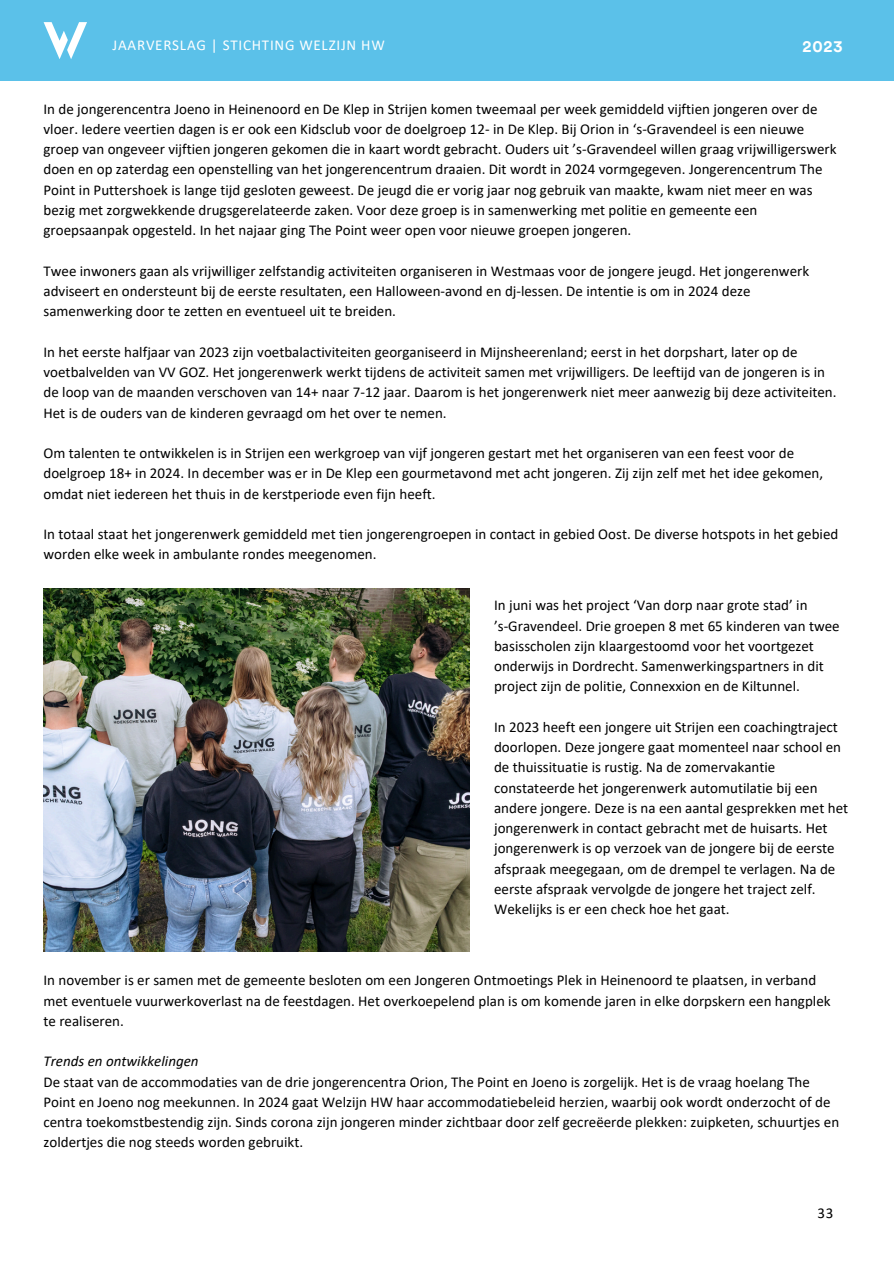
<style>
.page{position:relative;width:894px;height:1264px;background:#fff}
.page>*{position:absolute;margin:0;border:0;box-sizing:border-box;transform-origin:0 0}
.t1{font:700 16.5px "Circular Std";color:#fff}
.t2{font:15px/20.2px "Calibri";color:#000}
.t3{font:15px "Calibri";letter-spacing:.05em;color:#fff}
.t4{font:italic 15px "Calibri";color:#000}
</style>
<div class="page">
<div style="left:0;top:0;width:893px;height:80px;background:#5bc1e9"></div>
<svg style="left:44px;top:22px;width:43px;height:37px"></svg>
<img style="left:43px;top:588px;width:426px;height:363px">
<h2 class="t3" style="left:113px;top:39px;width:273px">JAARVERSLAG | STICHTING WELZIJN HW</h2>
<p class="t1" style="left:802px;top:39px;width:41px">2023</p>
<h1 class="t2" style="left:43px;top:100px;width:794px">In de jongerencentra Joeno in Heinenoord en De Klep in Strijen komen tweemaal per week gemiddeld vijftien jongeren over de vloer. Iedere veertien dagen is er ook een Kidsclub voor de doelgroep 12- in De Klep. Bij Orion in ‘s-Gravendeel is een nieuwe groep van ongeveer vijftien jongeren gekomen die in kaart wordt gebracht. Ouders uit ’s-Gravendeel willen graag vrijwilligerswerk doen en op zaterdag een openstelling van het jongerencentrum draaien. Dit wordt in 2024 vormgegeven. Jongerencentrum The Point in Puttershoek is lange tijd gesloten geweest. De jeugd die er vorig jaar nog gebruik van maakte, kwam niet meer en was bezig met zorgwekkende drugsgerelateerde zaken. Voor deze groep is in samenwerking met politie en gemeente een groepsaanpak opgesteld. In het najaar ging The Point weer open voor nieuwe groepen jongeren.</h1>
<p class="t2" style="left:43px;top:262px;width:767px">Twee inwoners gaan als vrijwilliger zelfstandig activiteiten organiseren in Westmaas voor de jongere jeugd. Het jongerenwerk adviseert en ondersteunt bij de eerste resultaten, een Halloween-avond en dj-lessen. De intentie is om in 2024 deze samenwerking door te zetten en eventueel uit te breiden.</p>
<p class="t2" style="left:43px;top:343px;width:794px">In het eerste halfjaar van 2023 zijn voetbalactiviteiten georganiseerd in Mijnsheerenland; eerst in het dorpshart, later op de voetbalvelden van VV GOZ. Het jongerenwerk werkt tijdens de activiteit samen met vrijwilligers. De leeftijd van de jongeren is in de loop van de maanden verschoven van 14+ naar 7-12 jaar. Daarom is het jongerenwerk niet meer aanwezig bij deze activiteiten.<br>Het is de ouders van de kinderen gevraagd om het over te nemen.</p>
<p class="t2" style="left:43px;top:444px;width:781px">Om talenten te ontwikkelen is in Strijen een werkgroep van vijf jongeren gestart met het organiseren van een feest voor de doelgroep 18+ in 2024. In december was er in De Klep een gourmetavond met acht jongeren. Zij zijn zelf met het idee gekomen, omdat niet iedereen het thuis in de kerstperiode even fijn heeft.</p>
<p class="t2" style="left:43px;top:525px;width:796px">In totaal staat het jongerenwerk gemiddeld met tien jongerengroepen in contact in gebied Oost. De diverse hotspots in het gebied worden elke week in ambulante rondes meegenomen.</p>
<p class="t2" style="left:494px;top:596px;width:315px">In juni was het project ‘Van dorp naar grote stad’ in</p>
<p class="t2" style="left:494px;top:616px;width:347px">’s-Gravendeel. Drie groepen 8 met 65 kinderen van twee basisscholen zijn klaargestoomd voor het voortgezet onderwijs in Dordrecht. Samenwerkingspartners in dit project zijn de politie, Connexxion en de Kiltunnel.</p>
<p class="t2" style="left:494px;top:718px;width:355px">In 2023 heeft een jongere uit Strijen een coachingtraject doorlopen. Deze jongere gaat momenteel naar school en de thuissituatie is rustig. Na de zomervakantie constateerde het jongerenwerk automutilatie bij een andere jongere. Deze is na een aantal gesprekken met het jongerenwerk in contact gebracht met de huisarts. Het jongerenwerk is op verzoek van de jongere bij de eerste afspraak meegegaan, om de drempel te verlagen. Na de eerste afspraak vervolgde de jongere het traject zelf.<br>Wekelijks is er een check hoe het gaat.</p>
<p class="t2" style="left:43px;top:971px;width:788px">In november is er samen met de gemeente besloten om een Jongeren Ontmoetings Plek in Heinenoord te plaatsen, in verband met eventuele vuurwerkoverlast na de feestdagen. Het overkoepelend plan is om komende jaren in elke dorpskern een hangplek te realiseren.</p>
<p class="t4" style="left:43px;top:1055px;width:157px">Trends en ontwikkelingen</p>
<p class="t2" style="left:43px;top:1072px;width:797px">De staat van de accommodaties van de drie jongerencentra Orion, The Point en Joeno is zorgelijk. Het is de vraag hoelang The Point en Joeno nog meekunnen. In 2024 gaat Welzijn HW haar accommodatiebeleid herzien, waarbij ook wordt onderzocht of de centra toekomstbestendig zijn. Sinds corona zijn jongeren minder zichtbaar door zelf gecreëerde plekken: zuipketen, schuurtjes en zoldertjes die nog steeds worden gebruikt.</p>
<p class="t2" style="left:817px;top:1204px;width:17px">33</p>
</div>
